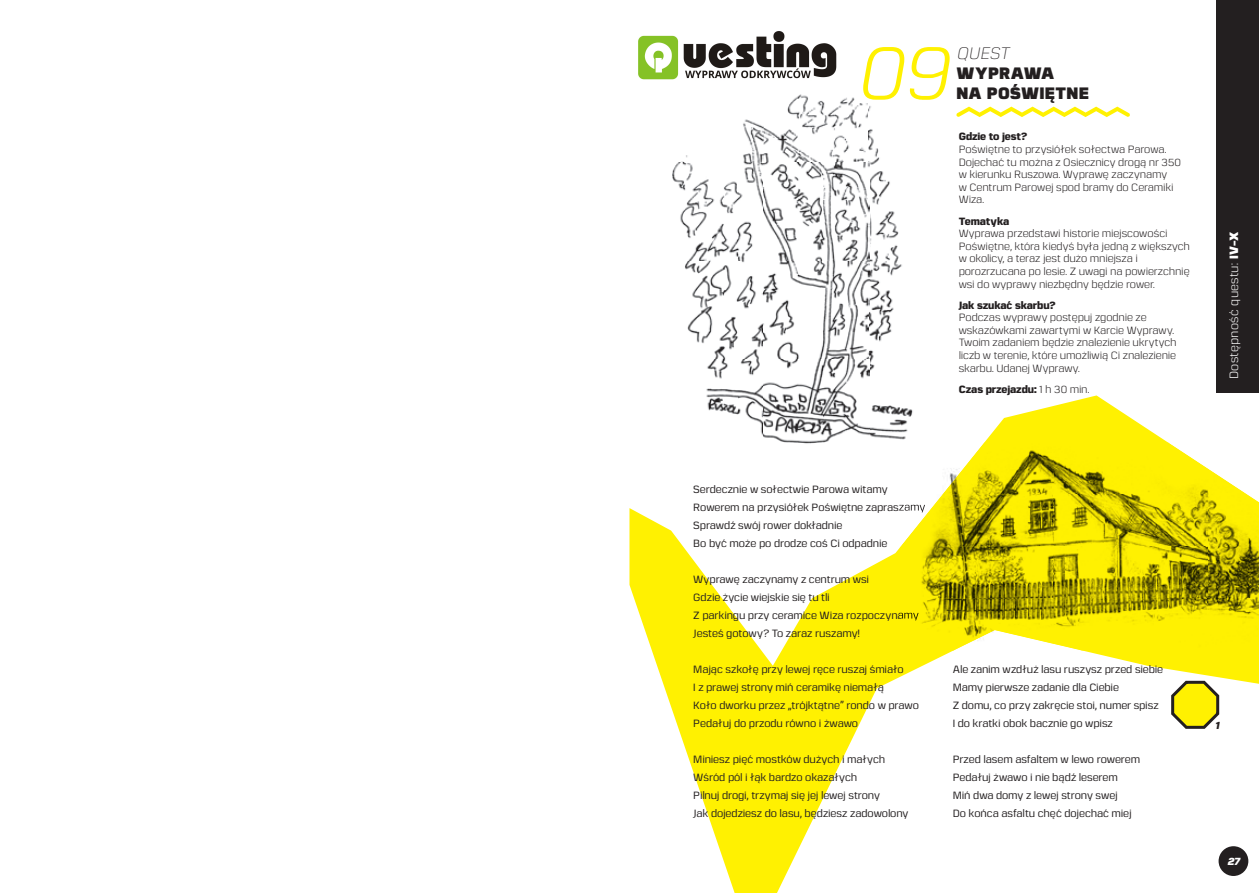
<style>
.page{position:relative;width:1259px;height:893px;background:#fff}
.page>*{position:absolute;margin:0;border:0;box-sizing:border-box;transform-origin:0 0}
.t1{font:italic 75.3px "Gunar";color:#fff101}
.t2{font:900 16.5px "Gunar";letter-spacing:.02em;color:#231f20}
.t3{font:italic 300 16.5px "Gunar";letter-spacing:.005em;color:#231f20}
.t4{font:12px "Gunar";letter-spacing:.02em;color:#fff}
.t5{font:500 10.5px/18px "Gunar";letter-spacing:-.01em;color:#231f20}
.t6{font:10.5px/12.6px "Gunar";letter-spacing:-.01em;color:#231f20}
.t7{font:800 10.5px "Gunar";letter-spacing:-.01em;color:#231f20}
.t8{font:italic 800 10.5px "Gunar";color:#fff}
.t9{font:italic 800 10.5px "Gunar";color:#231f20}
.s1{font-weight:400}
.s2{font-weight:900}
</style>
<div class="page">
<svg style="left:629px;top:395px;width:630px;height:498px"></svg>
<svg style="left:956px;top:107px;width:174px;height:10px"></svg>
<div style="left:1216px;top:0;width:43px;height:392px;background:#231f20"></div>
<img style="left:658px;top:94px;width:211px;height:363px">
<img style="left:869px;top:106px;width:52px;height:351px">
<img style="left:863px;top:65px;width:58px;height:35px">
<img style="left:900px;top:443px;width:42px;height:51px">
<img style="left:1207px;top:443px;width:52px;height:26px">
<img style="left:942px;top:443px;width:265px;height:51px">
<img style="left:1207px;top:469px;width:52px;height:129px">
<img style="left:900px;top:494px;width:307px;height:104px">
<img style="left:900px;top:598px;width:359px;height:52px">
<img style="left:900px;top:503px;width:25px;height:10px">
<img style="left:900px;top:611px;width:18px;height:9px">
<img style="left:900px;top:443px;width:21px;height:14px">
<svg style="left:1171px;top:681px;width:48px;height:48px"></svg>
<div style="left:1218px;top:846px;width:30px;height:30px;background:#231f20;border-radius:50%"></div>
<img style="left:638px;top:31px;width:199px;height:49px">
<h1 class="t1" style="left:855px;top:29px;width:94px">09</h1>
<h2 class="t3" style="left:956px;top:44px;width:54px">QUEST</h2>
<h2 class="t2" style="left:956px;top:64px;width:99px">WYPRAWA</h2>
<h2 class="t2" style="left:956px;top:83px;width:134px">NA POŚWIĘTNE</h2>
<p class="t7" style="left:958px;top:131px;width:70px">Gdzie to jest?</p>
<p class="t6" style="left:958px;top:144px;width:224px">Poświętne to przysiółek sołectwa Parowa.<br>Dojechać tu można z Osiecznicy drogą nr 350 w kierunku Ruszowa. Wyprawę zaczynamy<br>w Centrum Parowej spod bramy do Ceramiki Wiza.</p>
<p class="t7" style="left:958px;top:215px;width:52px">Tematyka</p>
<p class="t6" style="left:958px;top:228px;width:233px">Wyprawa przedstawi historie miejscowości Poświętne, która kiedyś była jedną z większych w okolicy, a teraz jest dużo mniejsza i porozrzucana po lesie. Z uwagi na powierzchnię wsi do wyprawy niezbędny będzie rower.</p>
<p class="t7" style="left:958px;top:299px;width:99px">Jak szukać skarbu?</p>
<p class="t6" style="left:958px;top:312px;width:219px">Podczas wyprawy postępuj zgodnie ze wskazówkami zawartymi w Karcie Wyprawy.<br>Twoim zadaniem będzie znalezienie ukrytych liczb w terenie, które umożliwią Ci znalezienie skarbu. Udanej Wyprawy.</p>
<p class="t7" style="left:958px;top:383px;width:132px">Czas przejazdu: <span class="s1">1 h 30 min.</span></p>
<p class="t4" style="left:1229px;top:379px;width:149px;rotate:-90deg">Dostępność questu: <span class="s2">IV-X</span></p>
<p class="t5" style="left:693px;top:480px;width:233px">Serdecznie w sołectwie Parowa witamy Rowerem na przysiółek Poświętne zapraszamy Sprawdź swój rower dokładnie<br>Bo być może po drodze coś Ci odpadnie</p>
<p class="t5" style="left:693px;top:570px;width:227px">Wyprawę zaczynamy z centrum wsi<br>Gdzie życie wiejskie się tu tli<br>Z parkingu przy ceramice Wiza rozpoczynamy Jesteś gotowy? To zaraz ruszamy!</p>
<p class="t5" style="left:693px;top:660px;width:227px">Mając szkołę przy lewej ręce ruszaj śmiało<br>I z prawej strony miń ceramikę niemałą<br>Koło dworku przez „trójktątne” rondo w prawo Pedałuj do przodu równo i żwawo</p>
<p class="t5" style="left:693px;top:750px;width:217px">Miniesz pięć mostków dużych i małych Wśród pól i łąk bardzo okazałych<br>Pilnuj drogi, trzymaj się jej lewej strony<br>Jak dojedziesz do lasu, będziesz zadowolony</p>
<p class="t5" style="left:952px;top:660px;width:212px">Ale zanim wzdłuż lasu ruszysz przed siebie Mamy pierwsze zadanie dla Ciebie<br>Z domu, co przy zakręcie stoi, numer spisz I do kratki obok bacznie go wpisz</p>
<p class="t5" style="left:952px;top:750px;width:189px">Przed lasem asfaltem w lewo rowerem Pedałuj żwawo i nie bądź leserem<br>Miń dwa domy z lewej strony swej<br>Do końca asfaltu chęć dojechać miej</p>
<p class="t9" style="left:1214px;top:719px;width:6px">1</p>
<p class="t8" style="left:1227px;top:855px;width:14px">27</p>
</div>
